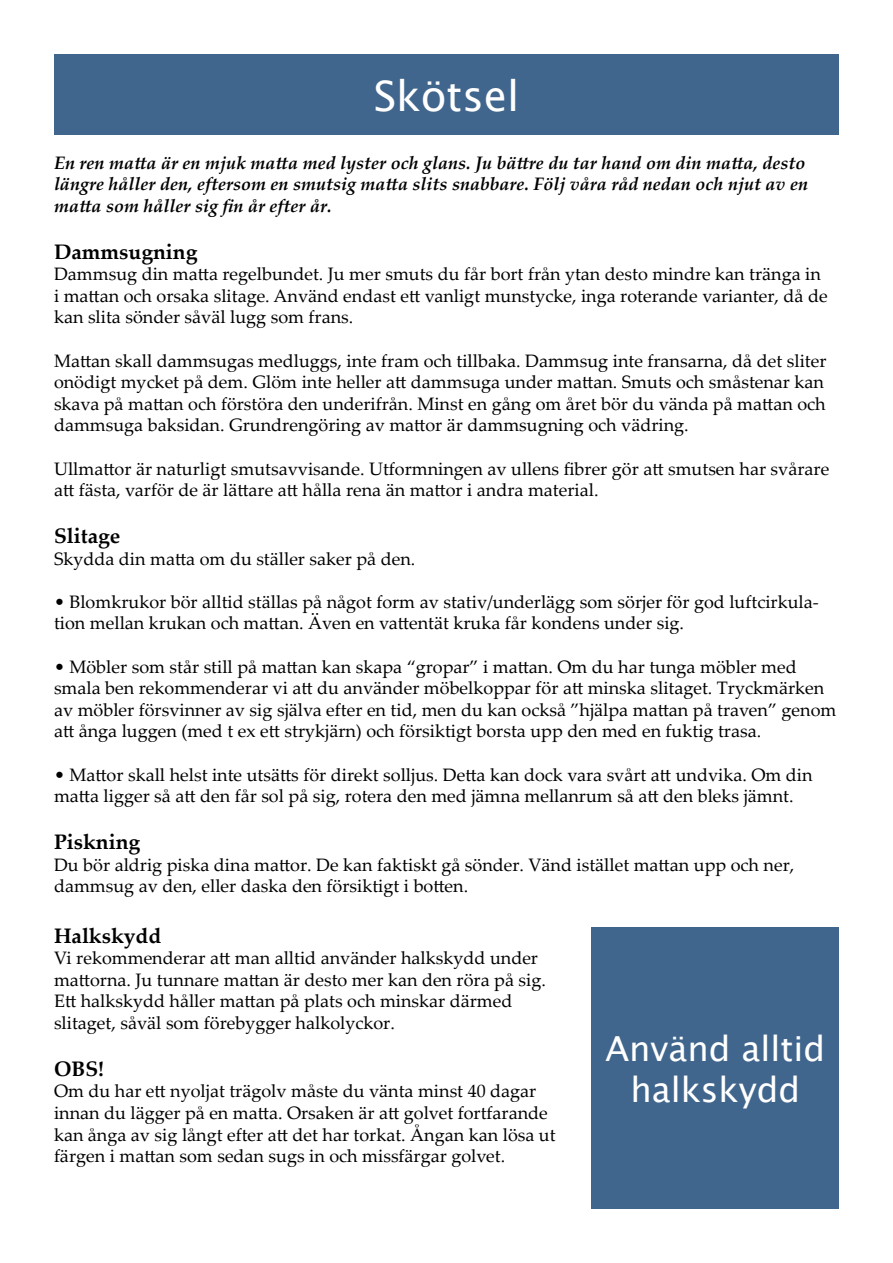
<style>
.page{position:relative;width:893px;height:1263px;background:#fff}
.page>*{position:absolute;margin:0;border:0;box-sizing:border-box;transform-origin:0 0}
.t1{font:42px "Lucida Sans Unicode";color:#fff}
.t2{font:34.5px/41.4px "Lucida Sans Unicode";color:#fff;text-align:center}
.t3{font:700 21px "Palatino Linotype";color:#000}
.t4{font:18px/21.6px "Palatino Linotype";color:#000}
.t5{font:italic 700 18px/21.6px "Palatino Linotype";color:#000}
</style>
<div class="page">
<div style="left:54px;top:54px;width:785px;height:80px;background:#41668d"></div>
<div style="left:591px;top:927px;width:248px;height:282px;background:#41668d"></div>
<h1 class="t1" style="left:374px;top:62px;width:147px">Skötsel</h1>
<p class="t5" style="left:54px;top:151px;width:755px">En ren matta är en mjuk matta med lyster och glans. Ju bättre du tar hand om din matta, desto längre håller den, eftersom en smutsig matta slits snabbare. Följ våra råd nedan och njut av en matta som håller sig fin år efter år.</p>
<p class="t3" style="left:54px;top:236px;width:145px">Dammsugning</p>
<p class="t4" style="left:54px;top:262px;width:775px">Dammsug din matta regelbundet. Ju mer smuts du får bort från ytan desto mindre kan tränga in i mattan och orsaka slitage. Använd endast ett vanligt munstycke, inga roterande varianter, då de kan slita sönder såväl lugg som frans.</p>
<p class="t4" style="left:54px;top:349px;width:774px">Mattan skall dammsugas medluggs, inte fram och tillbaka. Dammsug inte fransarna, då det sliter onödigt mycket på dem. Glöm inte heller att dammsuga under mattan. Smuts och småstenar kan skava på mattan och förstöra den underifrån. Minst en gång om året bör du vända på mattan och dammsuga baksidan. Grundrengöring av mattor är dammsugning och vädring.</p>
<p class="t4" style="left:54px;top:457px;width:777px">Ullmattor är naturligt smutsavvisande. Utformningen av ullens fibrer gör att smutsen har svårare att fästa, varför de är lättare att hålla rena än mattor i andra material.</p>
<p class="t3" style="left:54px;top:521px;width:68px">Slitage</p>
<p class="t4" style="left:54px;top:547px;width:363px">Skydda din matta om du ställer saker på den.</p>
<p class="t4" style="left:54px;top:590px;width:766px">• Blomkrukor bör alltid ställas på något form av stativ/underlägg som sörjer för god luftcirkula&shy;tion mellan krukan och mattan. Även en vattentät kruka får kondens under sig.</p>
<p class="t4" style="left:54px;top:655px;width:784px">• Möbler som står still på mattan kan skapa “gropar” i mattan. Om du har tunga möbler med smala ben rekommenderar vi att du använder möbelkoppar för att minska slitaget. Tryckmärken av möbler försvinner av sig själva efter en tid, men du kan också ”hjälpa mattan på traven” genom att ånga luggen (med t ex ett strykjärn) och försiktigt borsta upp den med en fuktig trasa.</p>
<p class="t4" style="left:54px;top:763px;width:760px">• Mattor skall helst inte utsätts för direkt solljus. Detta kan dock vara svårt att undvika. Om din matta ligger så att den får sol på sig, rotera den med jämna mellanrum så att den bleks jämnt.</p>
<p class="t3" style="left:54px;top:827px;width:88px">Piskning</p>
<p class="t4" style="left:54px;top:853px;width:742px">Du bör aldrig piska dina mattor. De kan faktiskt gå sönder. Vänd istället mattan upp och ner, dammsug av den, eller daska den försiktigt i botten.</p>
<p class="t3" style="left:54px;top:920px;width:109px">Halkskydd</p>
<p class="t4" style="left:54px;top:946px;width:493px">Vi rekommenderar att man alltid använder halkskydd under mattorna. Ju tunnare mattan är desto mer kan den röra på sig.<br>Ett halkskydd håller mattan på plats och minskar därmed slitaget, såväl som förebygger halkolyckor.</p>
<p class="t3" style="left:54px;top:1054px;width:52px">OBS!</p>
<p class="t4" style="left:54px;top:1080px;width:503px">Om du har ett nyoljat trägolv måste du vänta minst 40 dagar innan du lägger på en matta. Orsaken är att golvet fortfarande kan ånga av sig långt efter att det har torkat. Ångan kan lösa ut färgen i mattan som sedan sugs in och missfärgar golvet.</p>
<h2 class="t2" style="left:605px;top:1028px;width:221px">Använd alltid halkskydd</h2>
</div>
